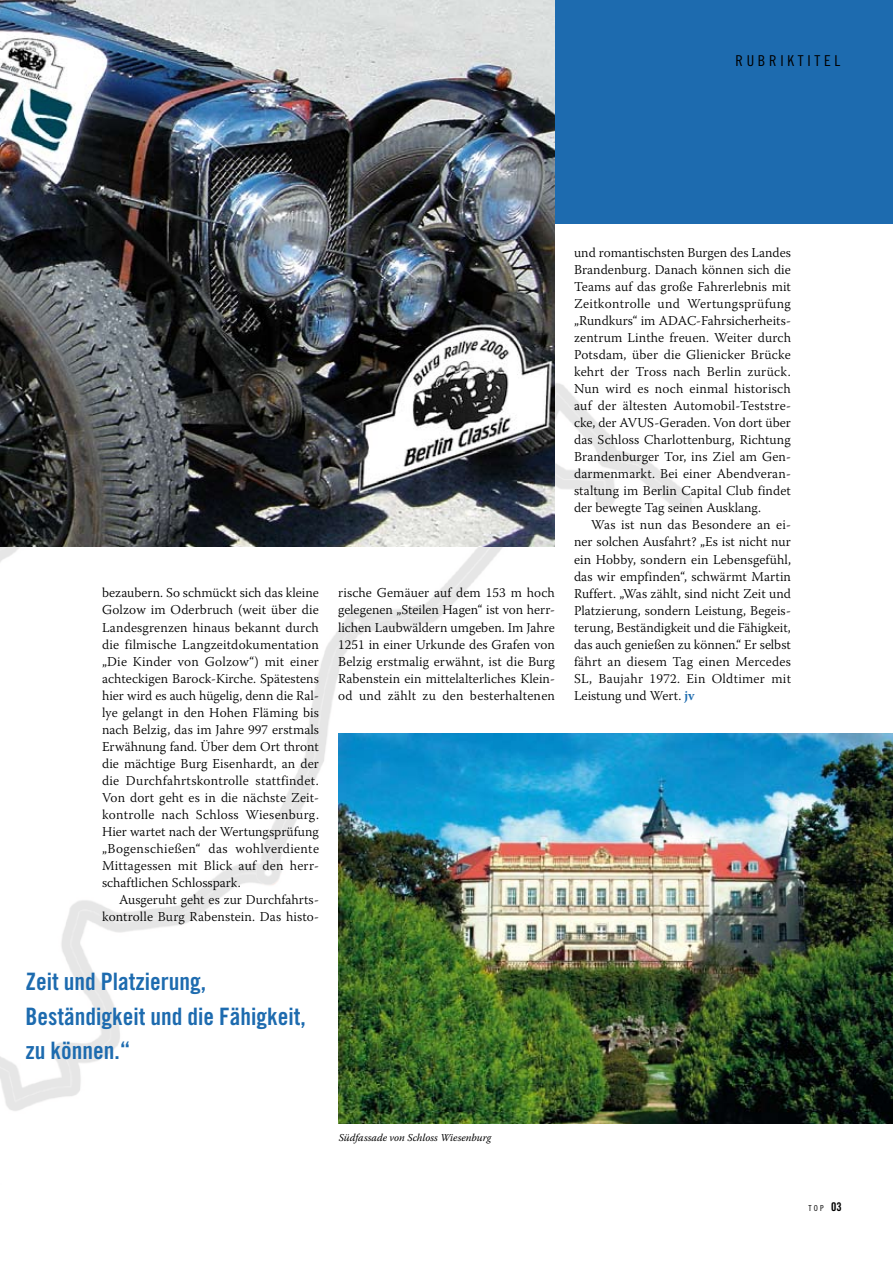
<style>
.page{position:relative;width:893px;height:1263px;background:#fff}
.page>*{position:absolute;margin:0;border:0;box-sizing:border-box;transform-origin:0 0}
.t1{font:24px/34.5px "Trade Gothic LT Bold Cond Twenty";color:#1d6baf}
.t2{font:15px "Trade Gothic LT Cond Eighteen";letter-spacing:.25em;color:#000}
.t3{font:300 13.5px/17px "Warnock Pro";letter-spacing:.01em;color:#000;text-align:justify}
.t4{font:italic 10.5px "Warnock Pro";color:#000}
.t5{font:8.25px "Trade Gothic LT Cond Eighteen";color:#000}
.s1{font-weight:600;color:#1d6baf}
.s2{font-family:"Trade Gothic LT Bold Cond Twenty";font-size:12px}
</style>
<div class="page">
<img style="left:0;top:383px;width:718px;height:741px">
<div style="left:0;top:0;width:893px;height:223px;background:#1d6baf"></div>
<img style="left:0;top:0;width:555px;height:546px">
<img style="left:338px;top:733px;width:555px;height:390px">
<p class="t2" style="left:735px;top:52px;width:106px">RUBR IKTITEL</p>
<p class="t3" style="left:102px;top:584px;width:219px">bezaubern. So schmückt sich das kleine Golzow im Oderbruch (weit über die Landesgrenzen hinaus bekannt durch die filmische Langzeitdokumentation „Die Kinder von Golzow“) mit einer achteckigen Barock-Kirche. Spätestens hier wird es auch hügelig, denn die Ral&shy;lye gelangt in den Hohen Fläming bis nach Belzig, das im Jahre 997 erstmals Erwähnung fand. Über dem Ort thront die mächtige Burg Eisenhardt, an der die Durchfahrtskontrolle stattfindet.<br>Von dort geht es in die nächste Zeit&shy;kontrolle nach Schloss Wiesenburg.<br>Hier wartet nach der Wertungsprüfung „Bogenschießen“ das wohlverdiente Mittagessen mit Blick auf den herr&shy;schaftlichen Schlosspark.</p>
<p class="t3" style="left:102px;top:890px;width:218px;text-align:right">Ausgeruht geht es zur Durchfahrts&shy;kontrolle Burg Rabenstein. Das histo-</p>
<h1 class="t1" style="left:26px;top:964px;width:282px">Zeit und Platzierung,<br>Beständigkeit und die Fähigkeit, zu können.“</h1>
<p class="t3" style="left:338px;top:584px;width:218px">rische Gemäuer auf dem 153 m hoch gelegenen „Steilen Hagen“ ist von herr&shy;lichen Laubwäldern umgeben. Im Jahre 1251 in einer Urkunde des Grafen von Belzig erstmalig erwähnt, ist die Burg Rabenstein ein mittelalterliches Klein&shy;od und zählt zu den besterhaltenen</p>
<p class="t3" style="left:574px;top:244px;width:218px">und romantischsten Burgen des Landes Brandenburg. Danach können sich die Teams auf das große Fahrerlebnis mit Zeitkontrolle und Wertungsprüfung „Rundkurs“ im ADAC-Fahrsicherheits&shy;zentrum Linthe freuen. Weiter durch Potsdam, über die Glienicker Brücke kehrt der Tross nach Berlin zurück.<br>Nun wird es noch einmal historisch auf der ältesten Automobil-Teststre&shy;cke, der AVUS-Geraden. Von dort über das Schloss Charlottenburg, Richtung Brandenburger Tor, ins Ziel am Gen&shy;darmenmarkt. Bei einer Abendveran&shy;staltung im Berlin Capital Club findet der bewegte Tag seinen Ausklang.</p>
<p class="t3" style="left:574px;top:516px;width:218px;text-indent:17px">Was ist nun das Besondere an ei&shy;ner solchen Ausfahrt? „Es ist nicht nur ein Hobby, sondern ein Lebensgefühl, das wir empfinden“, schwärmt Martin Ruffert. „Was zählt, sind nicht Zeit und Platzierung, sondern Leistung, Begeis&shy;terung, Beständigkeit und die Fähigkeit, das auch genießen zu können.“ Er selbst fährt an diesem Tag einen Mercedes SL, Baujahr 1972. Ein Oldtimer mit Leistung und Wert. <span class="s1">jv</span></p>
<p class="t4" style="left:339px;top:1131px;width:154px">Südfassade von Schloss Wiesenburg</p>
<p class="t5" style="left:809px;top:1203px;width:35px">TOP <span class="s2">03</span></p>
</div>
